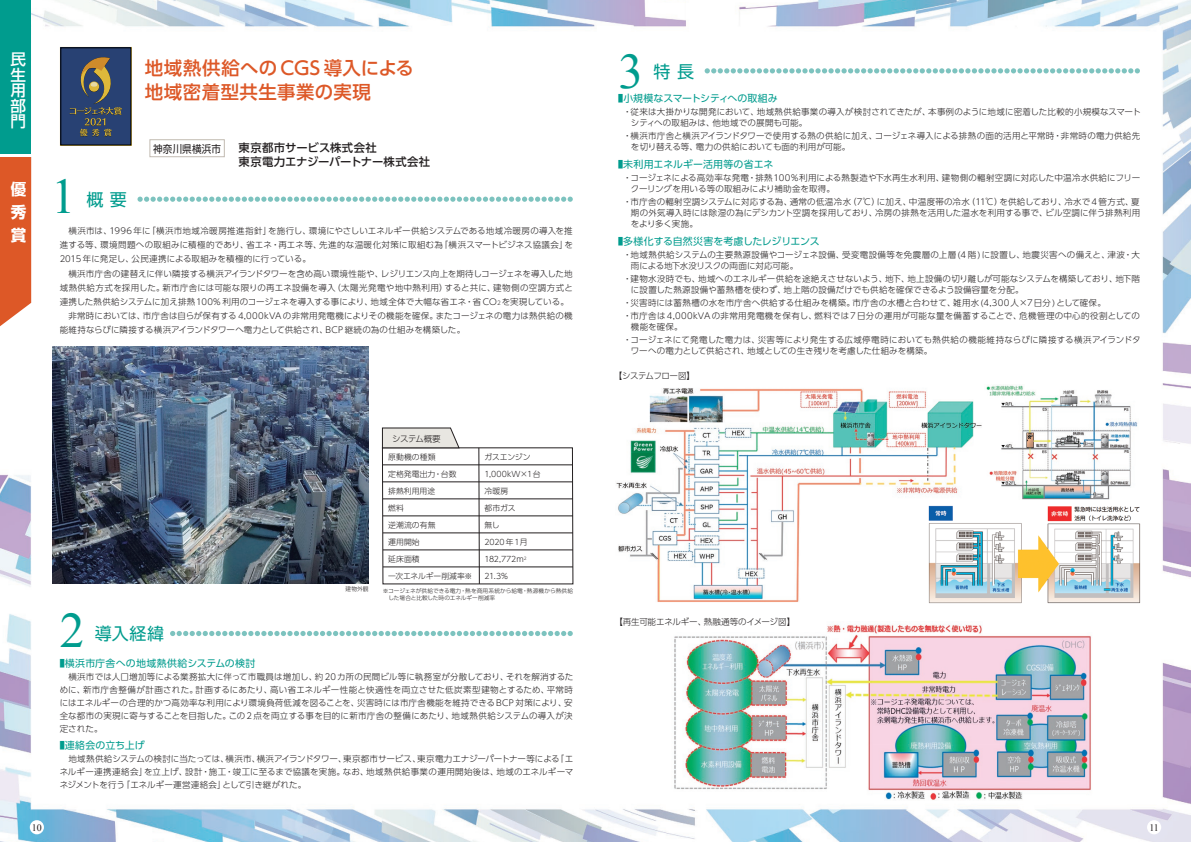
<style>
.page{position:relative;width:1191px;height:842px;background:#fff}
.page>*{position:absolute;margin:0;border:0;box-sizing:border-box;transform-origin:0 0}
.t1{font:49.6px "Times New Roman";color:#009c8e}
.t2{font:500 18.4px/24.1px "UD Shin Go Pro";letter-spacing:.025em;color:#dd5827}
.t3{font:17px "UD Shin Go Pro";letter-spacing:.04em;color:#009c8e}
.t4{font:500 15.6px/15.6px "Shin Go Pro";color:#fff;text-align:justify}
.t5{font:700 15.6px/23.4px "Shin Go Pro";color:#fff;text-align:justify}
.t6{font:500 11.3px/14.2px "UD Shin Go Pro";letter-spacing:.015em;color:#231f20}
.t7{font:10.6px "UD Shin Go Pro";letter-spacing:.015em;color:#231f20;scale:.9 1}
.t8{font:9.9px "UD Shin Go Pro";letter-spacing:.005em;color:#009c8e;scale:.5 1}
.t9{font:9.9px "UD Shin Go Pro";letter-spacing:-.015em;color:#009c8e;scale:.5 1}
.t10{font:9.9px "UD Shin Go Pro";letter-spacing:.025em;color:#009c8e;scale:.5 1}
.t11{font:9.9px "Times New Roman";color:#231f20}
.t12{font:300 8.5px/14.2px "UD Shin Go Pro";letter-spacing:.015em;color:#231f20}
.t13{font:300 8.5px "UD Shin Go Pro";letter-spacing:-.015em;color:#231f20}
.t14{font:300 8.5px "UD Shin Go Pro";letter-spacing:-.06em;color:#231f20}
.t15{font:300 7.8px/17px "UD Shin Go Pro";letter-spacing:.01em;color:#231f20}
.t16{font:300 7.8px/17px "UD Shin Go Pro";letter-spacing:-.02em;color:#231f20}
.t17{font:300 5.7px/7.1px "UD Shin Go Pro";letter-spacing:.01em;color:#231f20}
.s1{font-size:5.7px}
</style>
<div class="page">
<img style="left:0;top:0;width:1191px;height:842px">
<img style="left:616px;top:383px;width:368px;height:222px">
<div style="left:30px;top:820px;width:14px;height:14px;background:#fff;border-radius:50%"></div>
<div style="left:1147px;top:820px;width:14px;height:14px;background:#fff;border-radius:50%"></div>
<div style="left:149px;top:139px;width:76px;height:18px;border:1px solid #c3bcb3"></div>
<svg style="left:382px;top:428px;width:191px;height:156px"></svg>
<hr style="left:382px;top:465px;width:190px;height:1px;background:#231f20">
<hr style="left:382px;top:482px;width:190px;height:1px;background:#231f20">
<hr style="left:383px;top:499px;width:190px;height:1px;background:#231f20">
<hr style="left:383px;top:516px;width:190px;height:1px;background:#231f20">
<hr style="left:383px;top:533px;width:190px;height:1px;background:#231f20">
<hr style="left:383px;top:550px;width:190px;height:1px;background:#231f20">
<hr style="left:383px;top:567px;width:190px;height:1px;background:#231f20">
<div style="left:0;top:0;width:31px;height:154px;background:#009c8e"></div>
<svg style="left:0;top:157px;width:31px;height:176px;background:#e0693d"></svg>
<svg style="left:137px;top:197px;width:436px;height:5px"></svg>
<svg style="left:170px;top:631px;width:403px;height:5px"></svg>
<svg style="left:704px;top:68px;width:436px;height:5px"></svg>
<div style="left:61px;top:48px;width:70px;height:97px;background:#284173"></div>
<div style="left:61px;top:48px;width:70px;height:97px;border:1px solid #000"></div>
<svg style="left:70px;top:57px;width:52px;height:80px"></svg>
<img style="left:52px;top:347px;width:317px;height:237px">
<img style="left:925px;top:504px;width:217px;height:102px">
<img style="left:984px;top:385px;width:154px;height:117px">
<img style="left:671px;top:621px;width:422px;height:181px">
<h3 class="t4" style="left:11px;top:49px;width:17px">民生用部門</h3>
<h2 class="t2" style="left:145px;top:55px;width:271px">地域熱供給への CGS 導入による地域密着型共生事業の実現</h2>
<p class="t7" style="left:153px;top:140px;width:77px">神奈川県横浜市</p>
<h3 class="t6" style="left:238px;top:140px;width:193px">東京都市サービス株式会社<br>東京電力エナジーパートナー株式会社</h3>
<h3 class="t5" style="left:11px;top:175px;width:17px">優秀賞</h3>
<h1 class="t1" style="left:51px;top:163px;width:26px">1</h1>
<h3 class="t3" style="left:86px;top:186px;width:42px">概 要</h3>
<p class="t12" style="left:60px;top:223px;width:515px">　横浜市は、1996 年に「横浜市地域冷暖房推進指針」を施行し、環境にやさしいエネルギー供給システムである地域冷暖房の導入を推進する等、環境問題への取組みに積極的であり、省エネ・再エネ等、先進的な温暖化対策に取組む為「横浜スマートビジネス協議会」を2015 年に発足し、公民連携による取組みを積極的に行っている。<br>　横浜市庁舎の建替えに伴い隣接する横浜アイランドタワーを含め高い環境性能や、レジリエンス向上を期待しコージェネを導入した地域熱供給方式を採用した。新市庁舎には可能な限りの再エネ設備を導入（太陽光発電や地中熱利用）すると共に、建物側の空調方式と連携した熱供給システムに加え排熱100% 利用のコージェネを導入する事により、地域全体で大幅な省エネ・省 CO<span class="s1">2</span> を実現している。　非常時においては、市庁舎は自らが保有する4,000kVAの非常用発電機によりその機能を確保。またコージェネの電力は熱供給の機能維持ならびに隣接する横浜アイランドタワーへ電力として供給され、BCP 継続の為の仕組みを構築した。</p>
<p class="t12" style="left:392px;top:432px;width:50px">システム概要</p>
<h1 class="t1" style="left:60px;top:597px;width:26px">2</h1>
<h3 class="t3" style="left:95px;top:620px;width:71px">導入経緯</h3>
<p class="t17" style="left:345px;top:585px;width:25px">建物外観</p>
<p class="t15" style="left:388px;top:448px;width:86px">原動機の種類<br>定格発電出力・台数<br>排熱利用用途<br>燃料<br>逆潮流の有無<br>運用開始<br>延床面積<br>一次エネルギー削減率※</p>
<p class="t15" style="left:484px;top:448px;width:58px">ガスエンジン<br>1,000kW×1台</p>
<p class="t16" style="left:484px;top:499px;width:45px">都市ガス<br>無し<br>2020年1月<br>182,772m<sup>2<br></sup>21.3%</p>
<p class="t17" style="left:388px;top:587px;width:186px;text-indent:-6px">※コージェネが供給できる電力・熱を商用系統から給電・熱源機から熱供給した場合と比較した時のエネルギー削減率</p>
<p class="t10" style="left:60px;top:655px;width:393px">■横浜市庁舎への地域熱供給システムの検討</p>
<p class="t12" style="left:60px;top:670px;width:515px;line-height:13px;text-align:justify">　横浜市では人口増加等による業務拡大に伴って市職員は増加し、約20カ所の民間ビル等に執務室が分散しており、それを解消するために、新市庁舎整備が計画された。計画するにあたり、高い省エネルギー性能と快適性を両立させた低炭素型建物とするため、平常時にはエネルギーの合理的かつ高効率な利用により環境負荷低減を図ることを、災害時には市庁舎機能を維持できるBCP 対策により、安全な都市の実現に寄与することを目指した。この2 点を両立する事を目的に新市庁舎の整備にあたり、地域熱供給システムの導入が決定された。</p>
<p class="t8" style="left:60px;top:737px;width:171px">■連絡会の立ち上げ</p>
<p class="t12" style="left:60px;top:752px;width:515px;line-height:13px;text-align:justify">　地域熱供給システムの検討に当たっては、横浜市、横浜アイランドタワー、東京都市サービス、東京電力エナジーパートナー等による「エネルギー連携連絡会」を立上げ、設計・施工・竣工に至るまで協議を実施。なお、地域熱供給事業の運用開始後は、地域のエネルギーマネジメントを行う「エネルギー運営連絡会」として引き継がれた。</p>
<h1 class="t1" style="left:618px;top:38px;width:26px">3</h1>
<h3 class="t3" style="left:653px;top:57px;width:42px">特長</h3>
<p class="t8" style="left:618px;top:90px;width:321px">■小規模なスマートシティへの取組み</p>
<p class="t12" style="left:631px;top:106px;width:511px;line-height:11.3px;text-indent:-8px">・従来は大掛かりな開発において、地域熱供給事業の導入が検討されてきたが、本事例のように地域に密着した比較的小規模なスマートシティへの取組みは、他地域での展開も可能。</p>
<p class="t12" style="left:631px;top:130px;width:511px;line-height:11.3px;text-indent:-8px">・横浜市庁舎と横浜アイランドタワーで使用する熱の供給に加え、コージェネ導入による排熱の面的活用と平常時・非常時の電力供給先を切り替える等、電力の供給においても面的利用が可能。</p>
<p class="t8" style="left:618px;top:156px;width:312px">■未利用エネルギー活用等の省エネ</p>
<p class="t12" style="left:631px;top:171px;width:511px;line-height:11.3px;text-indent:-8px">・コージェネによる高効率な発電・排熱100％利用による熱製造や下水再生水利用、建物側の輻射空調に対応した中温冷水供給にフリークーリングを用いる等の取組みにより補助金を取得。</p>
<p class="t12" style="left:631px;top:196px;width:511px;line-height:11.3px;text-align:justify;text-indent:-8px">・市庁舎の輻射空調システムに対応する為、通常の低温冷水（7℃）に加え、中温度帯の冷水（11℃）を供給しており、冷水で4管方式、夏期の外気導入時には除湿の為にデシカント空調を採用しており、冷房の排熱を活用した温水を利用する事で、ビル空調に伴う排熱利用をより多く実施。</p>
<p class="t9" style="left:618px;top:233px;width:404px">■多様化する自然災害を考慮したレジリエンス</p>
<p class="t12" style="left:631px;top:249px;width:510px;line-height:11.3px;text-indent:-8px">・地域熱供給システムの主要熱源設備やコージェネ設備、受変電設備等を免震層の上層(4 階)に設置し、地震災害への備えと、津波・大雨による地下水没リスクの両面に対応可能。</p>
<p class="t12" style="left:631px;top:273px;width:510px;line-height:11.3px;text-indent:-8px">・建物水没時でも、地域へのエネルギー供給を途絶えさせないよう、地下、地上設備の切り離しが可能なシステムを構築しており、地下階に設置した熱源設備や蓄熱槽を使わず、地上階の設備だけでも供給を確保できるよう設備容量を分配。</p>
<p class="t12" style="left:623px;top:296px;width:518px;line-height:12.8px">・災害時には蓄熱槽の水を市庁舎へ供給する仕組みを構築。市庁舎の水槽と合わせて、雑用水(4,300人×7日分)として確保。<br>・市庁舎は4,000kVAの非常用発電機を保有し、燃料では7日分の運用が可能な量を備蓄することで、危機管理の中心的役割としての</p>
<p class="t12" style="left:623px;top:320px;width:519px;line-height:12.8px;text-indent:8px">機能を確保。<br>・コージェネにて発電した電力は、災害等により発生する広域停電時においても熱供給の機能維持ならびに隣接する横浜アイランドタ</p>
<p class="t12" style="left:631px;top:344px;width:303px">ワーへの電力として供給され、地域としての生き残りを考慮した仕組みを構築。</p>
<p class="t14" style="left:614px;top:369px;width:83px">【システムフロー図】</p>
<p class="t13" style="left:614px;top:615px;width:182px">【再生可能エネルギー、熱融通等のイメージ図】</p>
<p class="t11" style="left:32px;top:821px;width:11px">10</p>
<p class="t11" style="left:1149px;top:821px;width:11px">11</p>
</div>
